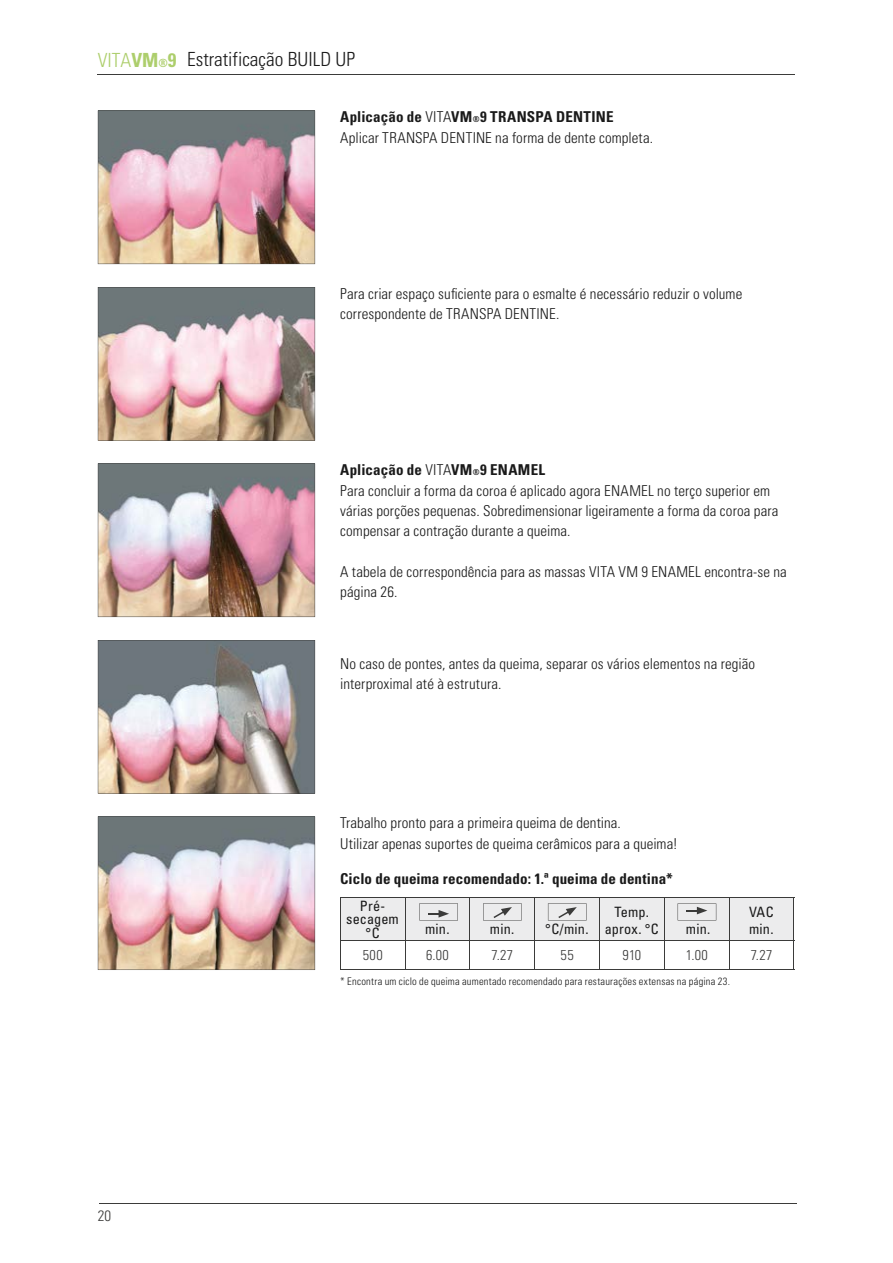
<style>
.page{position:relative;width:893px;height:1263px;background:#fff}
.page>*{position:absolute;margin:0;border:0;box-sizing:border-box;transform-origin:0 0}
.t1{font:300 condensed 19.5px "Univers LT";color:#1a1a1a}
.t2{font:300 condensed 19.5px "Univers LT";color:#adce6c}
.t3{font:300 condensed 15px/20.2px "Univers LT";letter-spacing:.005em;color:#1a1a1a}
.t4{font:700 condensed 15px "Univers LT";letter-spacing:.01em;color:#1a1a1a}
.t5{font:300 condensed 15px "Univers LT";color:#3b3b3a}
.t6{font:condensed 14.25px/13.5px "Univers LT";letter-spacing:.01em;color:#1a1a1a;text-align:center}
.t7{font:300 condensed 14.25px "Univers LT";letter-spacing:.025em;color:#3b3b3a}
.t8{font:300 condensed 10.5px "Univers LT";letter-spacing:.02em;color:#1a1a1a}
.s1{font-weight:700}
.s2{font-weight:700;font-size:11.25px}
.s3{font-weight:700;font-size:8.25px}
</style>
<div class="page">
<hr style="left:99px;top:1203px;width:697px;height:1px;background:#3b3b3a">
<hr style="left:98px;top:74px;width:697px;height:1px;background:#3b3b3a">
<img style="left:98px;top:287px;width:217px;height:154px">
<img style="left:98px;top:463px;width:217px;height:154px">
<img style="left:98px;top:640px;width:217px;height:153px">
<img style="left:98px;top:816px;width:217px;height:154px">
<img style="left:98px;top:111px;width:217px;height:153px">
<hr style="left:340px;top:969px;width:65px;height:1px;background:#3b3b3a">
<hr style="left:405px;top:969px;width:65px;height:1px;background:#3b3b3a">
<hr style="left:470px;top:969px;width:65px;height:1px;background:#3b3b3a">
<hr style="left:535px;top:969px;width:65px;height:1px;background:#3b3b3a">
<hr style="left:600px;top:969px;width:64px;height:1px;background:#3b3b3a">
<hr style="left:664px;top:969px;width:65px;height:1px;background:#3b3b3a">
<hr style="left:729px;top:969px;width:65px;height:1px;background:#3b3b3a">
<svg style="left:340px;top:897px;width:455px;height:72px"></svg>
<h1 class="t2" style="left:98px;top:48px;width:80px">VITA<span class="s1">VM</span><span class="s2">®</span><span class="s1">9</span></h1>
<h1 class="t1" style="left:187px;top:48px;width:169px">Estratificação BUILD UP</h1>
<p class="t3" style="left:340px;top:107px;width:314px"><span class="s1">Aplicação de</span> VITA<span class="s1">VM</span><span class="s3">®</span><span class="s1">9 TRANSPA DENTINE<br></span>Aplicar TRANSPA DENTINE na forma de dente completa.</p>
<p class="t3" style="left:340px;top:283px;width:404px">Para criar espaço suficiente para o esmalte é necessário reduzir o volume correspondente de TRANSPA DENTINE.</p>
<p class="t3" style="left:340px;top:460px;width:440px"><span class="s1">Aplicação de</span> VITA<span class="s1">VM</span><span class="s3">®</span><span class="s1">9 ENAMEL<br></span>Para concluir a forma da coroa é aplicado agora ENAMEL no terço superior em várias porções pequenas. Sobredimensionar ligeiramente a forma da coroa para compensar a contração durante a queima.</p>
<p class="t3" style="left:340px;top:561px;width:448px">A tabela de correspondência para as massas VITA VM 9 ENAMEL encontra-se na página 26.</p>
<p class="t3" style="left:340px;top:653px;width:416px">No caso de pontes, antes da queima, separar os vários elementos na região interproximal até à estrutura.</p>
<p class="t3" style="left:340px;top:813px;width:339px">Trabalho pronto para a primeira queima de dentina.<br>Utilizar apenas suportes de queima cerâmicos para a queima!</p>
<p class="t4" style="left:340px;top:869px;width:334px">Ciclo de queima recomendado: 1.ª queima de dentina*</p>
<p class="t6" style="left:346px;top:899px;width:54px">Pré&shy;secagem °C</p>
<p class="t6" style="left:425px;top:921px;width:26px">min.</p>
<p class="t6" style="left:490px;top:921px;width:26px">min.</p>
<p class="t6" style="left:545px;top:921px;width:45px">°C/min.</p>
<p class="t6" style="left:605px;top:904px;width:55px;line-height:16.5px">Temp. aprox. °C</p>
<p class="t6" style="left:686px;top:921px;width:26px">min.</p>
<p class="t6" style="left:749px;top:904px;width:26px;line-height:16.5px;text-align:left">VAC min.</p>
<p class="t7" style="left:363px;top:946px;width:21px">500</p>
<p class="t7" style="left:426px;top:946px;width:24px">6.00</p>
<p class="t7" style="left:491px;top:946px;width:23px">7.27</p>
<p class="t7" style="left:561px;top:946px;width:15px">55</p>
<p class="t7" style="left:623px;top:946px;width:20px">910</p>
<p class="t7" style="left:686px;top:946px;width:24px">1.00</p>
<p class="t7" style="left:751px;top:946px;width:23px">7.27</p>
<p class="t8" style="left:340px;top:975px;width:391px">* Encontra um ciclo de queima aumentado recomendado para restaurações extensas na página 23.</p>
<p class="t5" style="left:98px;top:1206px;width:15px">20</p>
</div>
